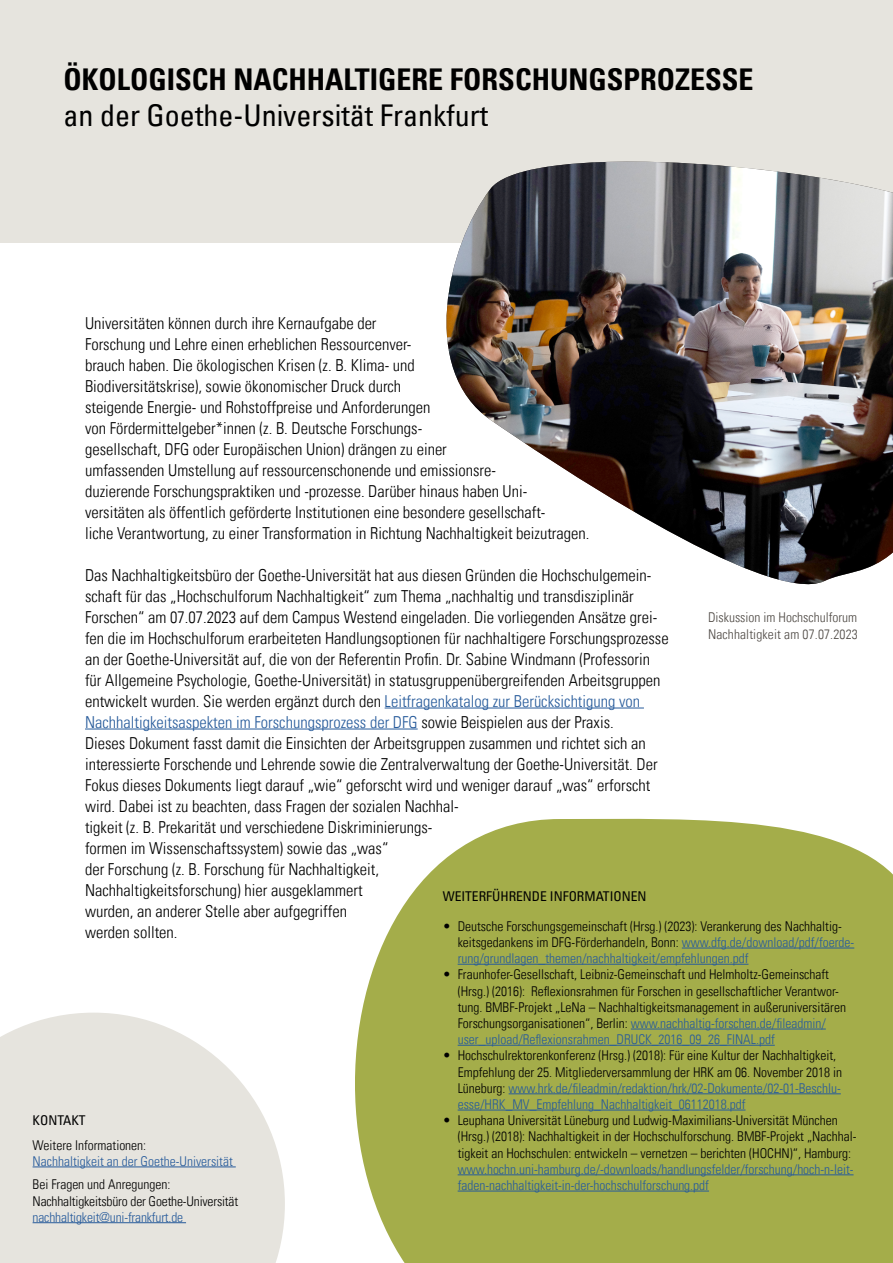
<style>
.page{position:relative;width:893px;height:1263px;background:#fff}
.page>*{position:absolute;margin:0;border:0;box-sizing:border-box;transform-origin:0 0}
.t1{font:30px "Univers Com 67 Bold Cond";color:#000}
.t2{font:condensed 30px "Univers Com 57";color:#000}
.t3{font:16.5px/21px "Univers Com 47 Light Cond";color:#000}
.t4{font:13.5px/16.2px "Univers Com 47 Light Cond";color:#000}
.t5{font:13.5px/16.2px "Univers Com 47 Light Cond";color:#275b9b}
.t6{font:13.5px/16.2px "Univers Com 47 Light Cond";color:#4f4a45}
.t7{font:condensed 13.5px "Univers Com 57";color:#000}
.s1{color:#275b9b}
</style>
<div class="page">
<svg style="left:355px;top:818px;width:538px;height:445px;background:#aab257"></svg>
<div style="left:0;top:0;width:893px;height:242px;background:#e6e4de"></div>
<hr style="left:385px;top:708px;width:259px;height:1px;background:#275b9b">
<hr style="left:85px;top:729px;width:333px;height:1px;background:#275b9b">
<hr style="left:682px;top:948px;width:172px;height:1px;background:#275b9b">
<hr style="left:458px;top:964px;width:290px;height:1px;background:#275b9b">
<hr style="left:631px;top:1029px;width:195px;height:1px;background:#275b9b">
<hr style="left:458px;top:1045px;width:317px;height:1px;background:#275b9b">
<hr style="left:509px;top:1093px;width:332px;height:1px;background:#275b9b">
<hr style="left:458px;top:1110px;width:287px;height:1px;background:#275b9b">
<hr style="left:458px;top:1174px;width:395px;height:1px;background:#275b9b">
<hr style="left:458px;top:1191px;width:251px;height:1px;background:#275b9b">
<img style="left:445px;top:162px;width:448px;height:422px">
<svg style="left:0;top:1013px;width:285px;height:250px;background:#e8e7e1"></svg>
<hr style="left:33px;top:1166px;width:203px;height:1px;background:#275b9b">
<hr style="left:33px;top:1222px;width:153px;height:1px;background:#275b9b">
<h1 class="t1" style="left:63px;top:61px;width:692px">ÖKOLOGISCH NACHHALTIGERE FORSCHUNGSPROZESSE</h1>
<h1 class="t2" style="left:63px;top:96px;width:426px">an der Goethe-Universität Frankfurt</h1>
<p class="t3" style="left:85px;top:312px;width:506px">Universitäten können durch ihre Kernaufgabe der<br>Forschung und Lehre einen erheblichen Ressourcenver-<br>brauch haben. Die ökologischen Krisen (z. B. Klima- und<br>Biodiversitätskrise), sowie ökonomischer Druck durch<br>steigende Energie- und Rohstoffpreise und Anforderungen<br>von Fördermittelgeber*innen (z. B. Deutsche Forschungs-<br>gesellschaft, DFG oder Europäischen Union) drängen zu einer<br>umfassenden Umstellung auf ressourcenschonende und emissionsre-<br>duzierende Forschungspraktiken und -prozesse. Darüber hinaus haben Uni&shy;versitäten als öffentlich geförderte Institutionen eine besondere gesellschaft-<br>liche Verantwortung, zu einer Transformation in Richtung Nachhaltigkeit beizutragen.</p>
<p class="t3" style="left:85px;top:564px;width:585px">Das Nachhaltigkeitsbüro der Goethe-Universität hat aus diesen Gründen die Hochschulgemein&shy;schaft für das „Hochschulforum Nachhaltigkeit“ zum Thema „nachhaltig und transdisziplinär Forschen“ am 07.07.2023 auf dem Campus Westend eingeladen. Die vorliegenden Ansätze grei&shy;fen die im Hochschulforum erarbeiteten Handlungsoptionen für nachhaltigere Forschungsprozesse an der Goethe-Universität auf, die von der Referentin Profin. Dr. Sabine Windmann (Professorin für Allgemeine Psychologie, Goethe-Universität) in statusgruppenübergreifenden Arbeitsgruppen entwickelt wurden. Sie werden ergänzt durch den <span class="s1">Leitfragenkatalog zur Berücksichtigung von Nachhaltigkeitsaspekten im Forschungsprozess der DFG</span> sowie Beispielen aus der Praxis.<br>Dieses Dokument fasst damit die Einsichten der Arbeitsgruppen zusammen und richtet sich an interessierte Forschende und Lehrende sowie die Zentralverwaltung der Goethe-Universität. Der Fokus dieses Dokuments liegt darauf „wie“ geforscht wird und weniger darauf „was“ erforscht wird. Dabei ist zu beachten, dass Fragen der sozialen Nachhal-<br>tigkeit (z. B. Prekarität und verschiedene Diskriminierungs-<br>formen im Wissenschaftssystem) sowie das „was“<br>der Forschung (z. B. Forschung für Nachhaltigkeit,<br>Nachhaltigkeitsforschung) hier ausgeklammert<br>wurden, an anderer Stelle aber aufgegriffen<br>werden sollten.</p>
<p class="t6" style="left:708px;top:610px;width:151px">Diskussion im Hochschulforum<br>Nachhaltigkeit am 07.07.2023</p>
<p class="t7" style="left:443px;top:888px;width:205px">WEITERFÜHRENDE INFORMATIONEN</p>
<p class="t4" style="left:458px;top:918px;width:398px;text-indent:-15px">• Deutsche Forschungsgemeinschaft (Hrsg.) (2023): Verankerung des Nachhaltig&shy;keitsgedankens im DFG-Förderhandeln, Bonn: <span class="s1">www.dfg.de/download/pdf/foerde&shy;rung/grundlagen_themen/nachhaltigkeit/empfehlungen.pdf</span></p>
<p class="t4" style="left:458px;top:966px;width:390px;text-indent:-15px">• Fraunhofer-Gesellschaft, Leibniz-Gemeinschaft und Helmholtz-Gemeinschaft (Hrsg.) (2016): Reflexionsrahmen für Forschen in gesellschaftlicher Verantwor&shy;tung. BMBF-Projekt „LeNa – Nachhaltigkeitsmanagement in außeruniversitären Forschungsorganisationen“, Berlin: <span class="s1">www.nachhaltig-forschen.de/fileadmin/ user_upload/Reflexionsrahmen_DRUCK_2016_09_26_FINAL.pdf</span></p>
<p class="t4" style="left:458px;top:1047px;width:386px;text-indent:-15px">• Hochschulrektorenkonferenz (Hrsg.) (2018): Für eine Kultur der Nachhaltigkeit, Empfehlung der 25. Mitgliederversammlung der HRK am 06. November 2018 in Lüneburg: <span class="s1">www.hrk.de/fileadmin/redaktion/hrk/02-Dokumente/02-01-Beschlu&shy;esse/HRK_MV_Empfehlung_Nachhaltigkeit_06112018.pdf</span></p>
<p class="t4" style="left:458px;top:1112px;width:400px;text-indent:-15px">• Leuphana Universität Lüneburg und Ludwig-Maximilians-Universität München (Hrsg.) (2018): Nachhaltigkeit in der Hochschulforschung. BMBF-Projekt „Nachhal&shy;tigkeit an Hochschulen: entwickeln – vernetzen – berichten (HOCHN)“, Hamburg:</p>
<p class="t5" style="left:458px;top:1161px;width:397px">www.hochn.uni-hamburg.de/-downloads/handlungsfelder/forschung/hoch-n-leit&shy;faden-nachhaltigkeit-in-der-hochschulforschung.pdf</p>
<p class="t7" style="left:33px;top:1112px;width:55px">KONTAKT</p>
<p class="t4" style="left:33px;top:1137px;width:115px">Weitere Informationen:</p>
<p class="t5" style="left:33px;top:1153px;width:202px">Nachhaltigkeit an der Goethe-Universität</p>
<p class="t4" style="left:33px;top:1176px;width:207px">Bei Fragen und Anregungen:<br>Nachhaltigkeitsbüro der Goethe-Universität</p>
<p class="t5" style="left:33px;top:1209px;width:152px">nachhaltigkeit@uni-frankfurt.de</p>
</div>
